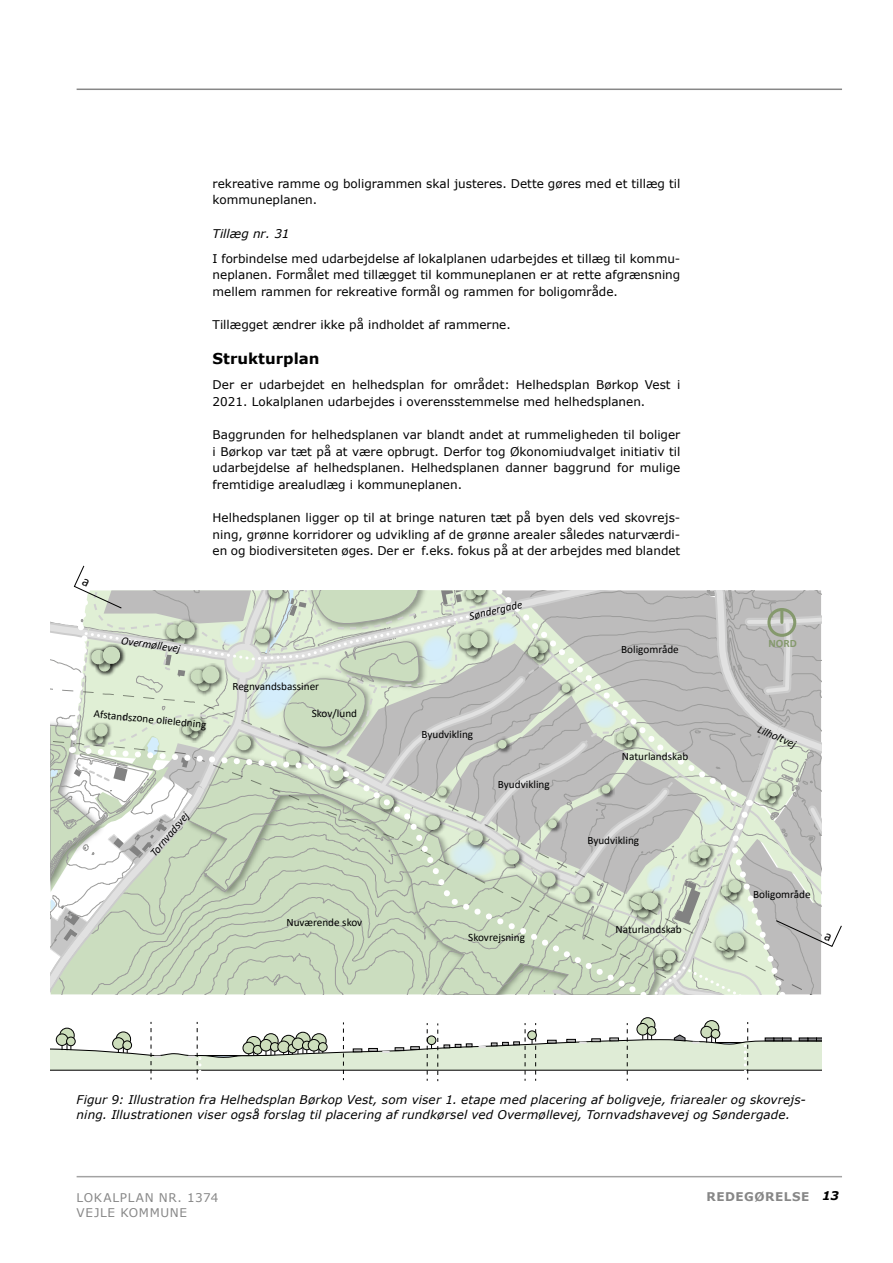
<style>
.page{position:relative;width:893px;height:1263px;background:#fff}
.page>*{position:absolute;margin:0;border:0;box-sizing:border-box;transform-origin:0 0}
.REDEGØRELSE_-_H4{font:700 15px "Verdana";color:#000}
.Brødtekst{font:12px/16.5px "Verdana";color:#000;text-align:justify}
.Billedtekst{font:italic 12px/15px "Verdana";letter-spacing:.01em;color:#000}
.t1{font:12px/15px "Verdana";letter-spacing:.055em;color:#878787}
.REDEGØRELSE_-_H5{font:italic 12px "Verdana";color:#000}
.t2{font:700 12px "Verdana";letter-spacing:.045em;color:#878787}
.t3{font:italic 700 12px "Verdana";color:#000}
.t4{font:11.25px "Calibri";color:#000}
.t5{font:italic 11.25px "Calibri";color:#000}
.t6{font:700 11.25px "Calibri";color:#85996d}
</style>
<div class="page">
<hr style="left:77px;top:89px;width:765px;height:1px;background:#878787">
<hr style="left:77px;top:1176px;width:765px;height:1px;background:#a3a3a3">
<div style="left:640px;top:1017px;width:15px;height:15px;border:1px solid #000;border-radius:50%"></div>
<svg style="left:51px;top:1020px;width:770px;height:61px"></svg>
<svg style="left:51px;top:566px;width:791px;height:429px;background:#ced6c9"></svg>
<p class="Brødtekst" style="left:213px;top:175px;width:469px">rekreative ramme og boligrammen skal justeres. Dette gøres med et tillæg til kommuneplanen.</p>
<h5 class="REDEGØRELSE_-_H5" style="left:213px;top:225px;width:78px">Tillæg nr. 31</h5>
<p class="Brødtekst" style="left:213px;top:250px;width:469px">I forbindelse med udarbejdelse af lokalplanen udarbejdes et tillæg til kommu&shy;neplanen. Formålet med tillægget til kommuneplanen er at rette afgrænsning mellem rammen for rekreative formål og rammen for boligområde.</p>
<p class="Brødtekst" style="left:213px;top:317px;width:300px">Tillægget ændrer ikke på indholdet af rammerne.</p>
<h4 class="REDEGØRELSE_-_H4" style="left:213px;top:348px;width:108px">Strukturplan</h4>
<p class="Brødtekst" style="left:213px;top:377px;width:469px">Der er udarbejdet en helhedsplan for området: Helhedsplan Børkop Vest i<br>2021. Lokalplanen udarbejdes i overensstemmelse med helhedsplanen.</p>
<p class="Brødtekst" style="left:213px;top:427px;width:469px">Baggrunden for helhedsplanen var blandt andet at rummeligheden til boliger i Børkop var tæt på at være opbrugt. Derfor tog Økonomiudvalget initiativ til udarbejdelse af helhedsplanen. Helhedsplanen danner baggrund for mulige fremtidige arealudlæg i kommuneplanen.</p>
<p class="Brødtekst" style="left:213px;top:510px;width:469px">Helhedsplanen ligger op til at bringe naturen tæt på byen dels ved skovrejs&shy;ning, grønne korridorer og udvikling af de grønne arealer således naturværdi&shy;en og biodiversiteten øges. Der er f.eks. fokus på at der arbejdes med blandet</p>
<p class="t5" style="left:122px;top:633px;width:61px;rotate:8deg">Overmøllevej</p>
<p class="t4" style="left:94px;top:706px;width:115px;rotate:5deg">Afstandszone olieledning</p>
<p class="t4" style="left:232px;top:678px;width:88px">Regnvandsbassiner</p>
<p class="t4" style="left:312px;top:705px;width:47px">Skov/lund</p>
<p class="t5" style="left:146px;top:850px;width:55px;rotate:-50deg">Tornvadsvej</p>
<p class="t4" style="left:286px;top:914px;width:77px">Nuværende skov</p>
<p class="t5" style="left:467px;top:608px;width:56px;rotate:-13deg">Søndergade</p>
<p class="t4" style="left:421px;top:726px;width:53px">Byudvikling</p>
<p class="t4" style="left:498px;top:777px;width:53px">Byudvikling</p>
<p class="t4" style="left:468px;top:929px;width:58px">Skovrejsning</p>
<p class="t4" style="left:621px;top:641px;width:59px">Boligområde</p>
<p class="t4" style="left:622px;top:748px;width:68px">Naturlandskab</p>
<p class="t4" style="left:587px;top:832px;width:53px">Byudvikling</p>
<p class="t4" style="left:616px;top:921px;width:68px">Naturlandskab</p>
<p class="t6" style="left:768px;top:635px;width:30px">NORD</p>
<p class="t5" style="left:761px;top:721px;width:42px;rotate:23deg">Lilholtvej</p>
<p class="t4" style="left:753px;top:886px;width:59px">Boligområde</p>
<p class="Billedtekst" style="left:77px;top:1092px;width:731px">Figur 9: Illustration fra Helhedsplan Børkop Vest, som viser 1. etape med placering af boligveje, friarealer og skovrejs&shy;ning. Illustrationen viser også forslag til placering af rundkørsel ved Overmøllevej, Tornvadshavevej og Søndergade.</p>
<p class="t1" style="left:77px;top:1190px;width:143px">LOKALPLAN NR. 1374<br>VEJLE KOMMUNE</p>
<p class="t3" style="left:822px;top:1187px;width:19px">13</p>
<p class="t2" style="left:706px;top:1188px;width:104px">REDEGØRELSE</p>
</div>
